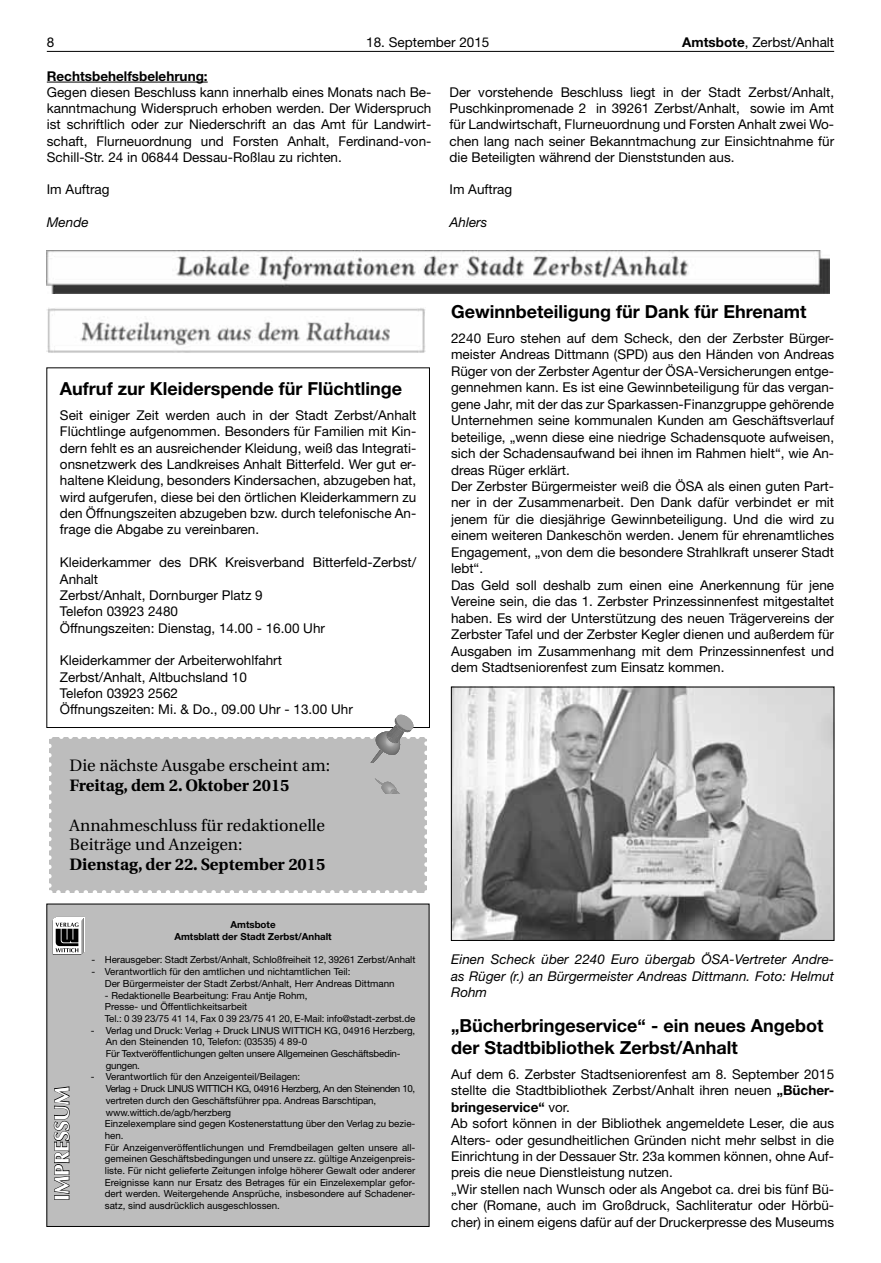
<style>
.page{position:relative;width:881px;height:1263px;background:#fff}
.page>*{position:absolute;margin:0;border:0;box-sizing:border-box;transform-origin:0 0}
.t1{font:700 20.7px "Optima LT";color:#fff}
.t2{font:700 18px/21.9px "Helvetica Neue LT";color:#000}
.t3{font:16.5px/19.8px "Utopia";color:#000}
.t4{font:700 16.5px "Utopia";color:#000}
.t5{font:13.5px/16.5px "Helvetica Neue LT";color:#000}
.t6{font:italic 13.5px/16.5px "Helvetica Neue LT";color:#000;text-align:justify}
.t7{font:700 13.5px "Helvetica Neue LT";color:#000}
.t8{font:9.75px/11.7px "Helvetica Neue LT";color:#000}
.t9{font:9.75px/11.7px "Helvetica Neue LT";letter-spacing:-.02em;color:#000}
.t10{font:700 9.75px/11.7px "Helvetica Neue LT";color:#000;text-align:center}
.s1{font-weight:700}
</style>
<div class="page">
<hr style="left:47px;top:51px;width:786px;height:1px;background:#000">
<hr style="left:47px;top:82px;width:160px;height:1px;background:#000">
<img style="left:47px;top:250px;width:782px;height:43px">
<img style="left:47px;top:308px;width:378px;height:45px">
<img style="left:453px;top:689px;width:378px;height:250px">
<div style="left:451px;top:687px;width:382px;height:254px;border:1px solid #000"></div>
<div style="left:46px;top:904px;width:383px;height:323px;background:#bdbdbd"></div>
<svg style="left:53px;top:1086px;width:17px;height:114px"></svg>
<svg style="left:53px;top:917px;width:32px;height:38px"></svg>
<svg style="left:47px;top:714px;width:381px;height:179px;background:#c4c4c4"></svg>
<p class="t5" style="left:47px;top:34px;width:9px">8</p>
<p class="t5" style="left:366px;top:34px;width:125px">18. September 2015</p>
<p class="t5" style="left:682px;top:34px;width:153px"><span class="s1">Amtsbote</span>, Zerbst/Anhalt</p>
<p class="t7" style="left:47px;top:68px;width:162px">Rechtsbehelfsbelehrung:</p>
<p class="t5" style="left:47px;top:84px;width:386px;text-align:justify">Gegen diesen Beschluss kann innerhalb eines Monats nach Be&shy;kanntmachung Widerspruch erhoben werden. Der Widerspruch ist schriftlich oder zur Niederschrift an das Amt für Landwirt&shy;schaft, Flurneuordnung und Forsten Anhalt, Ferdinand-von-Schill-Str. 24 in 06844 Dessau-Roßlau zu richten.</p>
<p class="t5" style="left:47px;top:181px;width:64px">Im Auftrag</p>
<p class="t6" style="left:47px;top:213px;width:43px">Mende</p>
<p class="t5" style="left:449px;top:84px;width:386px;text-align:justify">Der vorstehende Beschluss liegt in der Stadt Zerbst/Anhalt, Puschkinpromenade 2 in 39261 Zerbst/Anhalt, sowie im Amt für Landwirtschaft, Flurneuordnung und Forsten Anhalt zwei Wo&shy;chen lang nach seiner Bekanntmachung zur Einsichtnahme für die Beteiligten während der Dienststunden aus.</p>
<p class="t5" style="left:449px;top:181px;width:64px">Im Auftrag</p>
<p class="t6" style="left:449px;top:213px;width:39px">Ahlers</p>
<h2 class="t2" style="left:60px;top:377px;width:343px">Aufruf zur Kleiderspende für Flüchtlinge</h2>
<p class="t5" style="left:60px;top:407px;width:358px;text-align:justify">Seit einiger Zeit werden auch in der Stadt Zerbst/Anhalt Flüchtlinge aufgenommen. Besonders für Familien mit Kin&shy;dern fehlt es an ausreichender Kleidung, weiß das Integrati&shy;onsnetzwerk des Landkreises Anhalt Bitterfeld. Wer gut er&shy;haltene Kleidung, besonders Kindersachen, abzugeben hat, wird aufgerufen, diese bei den örtlichen Kleiderkammern zu den Öffnungszeiten abzugeben bzw. durch telefonische An&shy;frage die Abgabe zu vereinbaren.</p>
<p class="t5" style="left:60px;top:554px;width:358px">Kleiderkammer des DRK Kreisverband Bitterfeld-Zerbst/<br>Anhalt<br>Zerbst/Anhalt, Dornburger Platz 9<br>Telefon 03923 2480<br>Öffnungszeiten: Dienstag, 14.00 - 16.00 Uhr</p>
<p class="t5" style="left:60px;top:652px;width:294px">Kleiderkammer der Arbeiterwohlfahrt Zerbst/Anhalt, Altbuchsland 10<br>Telefon 03923 2562<br>Öffnungszeiten: Mi. &amp; Do., 09.00 Uhr - 13.00 Uhr</p>
<p class="t3" style="left:70px;top:756px;width:262px">Die nächste Ausgabe erscheint am:</p>
<p class="t4" style="left:70px;top:776px;width:221px">Freitag, dem 2. Oktober 2015</p>
<p class="t3" style="left:70px;top:815px;width:257px">Annahmeschluss für redaktionelle<br>Beiträge und Anzeigen:</p>
<p class="t4" style="left:70px;top:855px;width:257px">Dienstag, der 22. September 2015</p>
<h1 class="t1" style="left:50px;top:1201px;width:116px;rotate:-90deg">IMPRESSUM</h1>
<p class="t10" style="left:174px;top:919px;width:159px">Amtsbote<br>Amtsblatt der Stadt Zerbst/Anhalt</p>
<p class="t8" style="left:91px;top:954px;width:325px">- Herausgeber: Stadt Zerbst/Anhalt, Schloßfreiheit 12, 39261 Zerbst/Anhalt</p>
<p class="t8" style="left:105px;top:966px;width:291px;text-indent:-13px">- Verantwortlich für den amtlichen und nichtamtlichen Teil:<br>Der Bürgermeister der Stadt Zerbst/Anhalt, Herr Andreas Dittmann</p>
<p class="t8" style="left:105px;top:989px;width:312px">- Redaktionelle Bearbeitung: Frau Antje Rohm,<br>Presse- und Öffentlichkeitsarbeit<br>Tel.: 0 39 23/75 41 14, Fax 0 39 23/75 41 20, E-Mail: info@stadt-zerbst.de</p>
<p class="t9" style="left:106px;top:1024px;width:311px;text-indent:-15px">- Verlag und Druck: Verlag + Druck LINUS WITTICH KG, 04916 Herzberg, An den Steinenden 10, Telefon: (03535) 4 89-0<br>Für Textveröffentlichungen gelten unsere Allgemeinen Geschäftsbedin&shy;gungen.</p>
<p class="t8" style="left:105px;top:1071px;width:312px;text-indent:-14px">- Verantwortlich für den Anzeigenteil/Beilagen:<br>Verlag + Druck LINUS WITTICH KG, 04916 Herzberg, An den Steinenden 10, vertreten durch den Geschäftsführer ppa. Andreas Barschtipan, www.wittich.de/agb/herzberg<br>Einzelexemplare sind gegen Kostenerstattung über den Verlag zu bezie&shy;hen.<br>Für Anzeigenveröffentlichungen und Fremdbeilagen gelten unsere all&shy;gemeinen Geschäftsbedingungen und unsere zz. gültige Anzeigenpreis&shy;liste. Für nicht gelieferte Zeitungen infolge höherer Gewalt oder anderer Ereignisse kann nur Ersatz des Betrages für ein Einzelexemplar gefor&shy;dert werden. Weitergehende Ansprüche, insbesondere auf Schadener&shy;satz, sind ausdrücklich ausgeschlossen.</p>
<h2 class="t2" style="left:451px;top:300px;width:356px">Gewinnbeteiligung für Dank für Ehrenamt</h2>
<p class="t5" style="left:451px;top:329px;width:384px">2240 Euro stehen auf dem Scheck, den der Zerbster Bürger&shy;meister Andreas Dittmann (SPD) aus den Händen von Andreas Rüger von der Zerbster Agentur der ÖSA-Versicherungen entge&shy;gennehmen kann. Es ist eine Gewinnbeteiligung für das vergan&shy;gene Jahr, mit der das zur Sparkassen-Finanzgruppe gehörende Unternehmen seine kommunalen Kunden am Geschäftsverlauf beteilige, „wenn diese eine niedrige Schadensquote aufweisen, sich der Schadensaufwand bei ihnen im Rahmen hielt“, wie An&shy;dreas Rüger erklärt.<br>Der Zerbster Bürgermeister weiß die ÖSA als einen guten Part&shy;ner in der Zusammenarbeit. Den Dank dafür verbindet er mit jenem für die diesjährige Gewinnbeteiligung. Und die wird zu einem weiteren Dankeschön werden. Jenem für ehrenamtliches Engagement, „von dem die besondere Strahlkraft unserer Stadt lebt“.<br>Das Geld soll deshalb zum einen eine Anerkennung für jene Vereine sein, die das 1. Zerbster Prinzessinnenfest mitgestaltet haben. Es wird der Unterstützung des neuen Trägervereins der Zerbster Tafel und der Zerbster Kegler dienen und außerdem für Ausgaben im Zusammenhang mit dem Prinzessinnenfest und dem Stadtseniorenfest zum Einsatz kommen.</p>
<p class="t6" style="left:451px;top:951px;width:384px">Einen Scheck über 2240 Euro übergab ÖSA-Vertreter Andre&shy;as Rüger (r.) an Bürgermeister Andreas Dittmann. Foto: Helmut Rohm</p>
<h2 class="t2" style="left:451px;top:1014px;width:374px">„Bücherbringeservice“ - ein neues Angebot der Stadtbibliothek Zerbst/Anhalt</h2>
<p class="t5" style="left:451px;top:1065px;width:384px">Auf dem 6. Zerbster Stadtseniorenfest am 8. September 2015 stellte die Stadtbibliothek Zerbst/Anhalt ihren neuen <span class="s1">„Bücher&shy;bringeservice“</span> vor.<br>Ab sofort können in der Bibliothek angemeldete Leser, die aus Alters- oder gesundheitlichen Gründen nicht mehr selbst in die Einrichtung in der Dessauer Str. 23a kommen können, ohne Auf&shy;preis die neue Dienstleistung nutzen.<br>„Wir stellen nach Wunsch oder als Angebot ca. drei bis fünf Bü&shy;cher (Romane, auch im Großdruck, Sachliteratur oder Hörbü&shy;cher) in einem eigens dafür auf der Druckerpresse des Museums</p>
</div>
